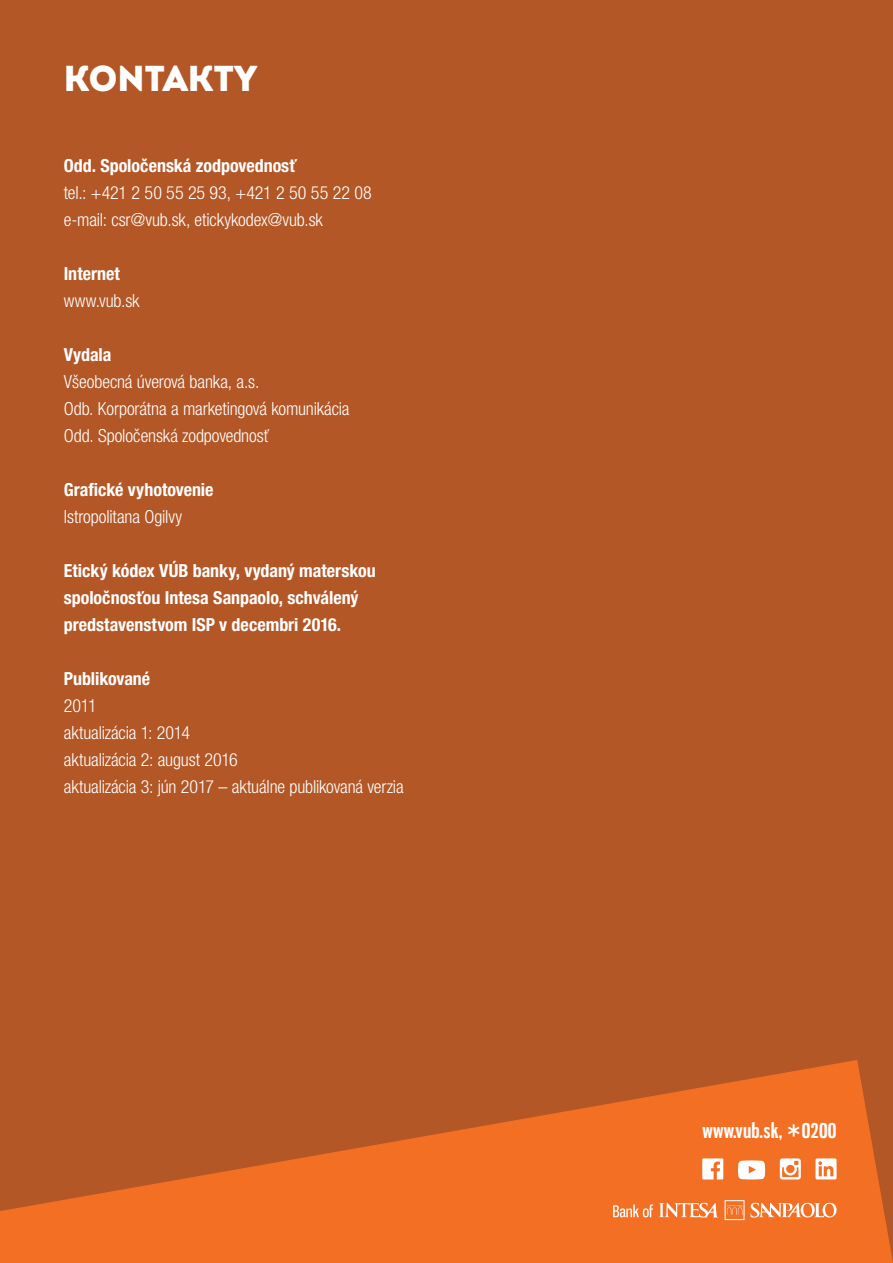
<style>
.page{position:relative;width:893px;height:1263px;background:#b35726}
.page>*{position:absolute;margin:0;border:0;box-sizing:border-box;transform-origin:0 0}
.t1{font:900 36px "Intro";color:#fff}
.t2{font:700 19.95px "Gnuolane Rg";letter-spacing:.015em;color:#fff}
.t3{font:300 condensed 18px/27px "Helvetica Neue LT Pro";letter-spacing:-.01em;color:#fff}
.t4{font:700 condensed 18px/27px "Helvetica Neue LT Pro";color:#fff}
.s1{font-family:"Source Sans Pro";font-weight:400;font-size:24px}
</style>
<div class="page">
<svg style="left:0;top:1060px;width:893px;height:203px;fill:#f36f23"></svg>
<svg style="left:702px;top:1158px;width:21px;height:21px"></svg>
<svg style="left:815px;top:1158px;width:21px;height:21px"></svg>
<svg style="left:738px;top:1160px;width:27px;height:19px"></svg>
<svg style="left:780px;top:1158px;width:21px;height:21px"></svg>
<svg style="left:613px;top:1204px;width:40px;height:13px"></svg>
<svg style="left:750px;top:1203px;width:86px;height:14px"></svg>
<svg style="left:659px;top:1202px;width:59px;height:15px"></svg>
<svg style="left:725px;top:1200px;width:19px;height:20px"></svg>
<h1 class="t1" style="left:64px;top:54px;width:195px">KONTAKTY</h1>
<p class="t4" style="left:64px;top:152px;width:235px">Odd. Spoločenská zodpovednosť</p>
<p class="t3" style="left:64px;top:179px;width:309px">tel.: +421 2 50 55 25 93, +421 2 50 55 22 08 e-mail: csr@vub.sk, etickykodex@vub.sk</p>
<p class="t4" style="left:64px;top:260px;width:58px">Internet</p>
<p class="t3" style="left:64px;top:287px;width:77px">www.vub.sk</p>
<p class="t4" style="left:64px;top:341px;width:49px">Vydala</p>
<p class="t3" style="left:64px;top:368px;width:287px">Všeobecná úverová banka, a.s.<br>Odb. Korporátna a marketingová komunikácia<br>Odd. Spoločenská zodpovednosť</p>
<p class="t4" style="left:64px;top:476px;width:151px">Grafické vyhotovenie</p>
<p class="t3" style="left:64px;top:503px;width:120px">Istropolitana Ogilvy</p>
<p class="t4" style="left:64px;top:557px;width:313px">Etický kódex VÚB banky, vydaný materskou spoločnosťou Intesa Sanpaolo, schválený predstavenstvom ISP v decembri 2016.</p>
<p class="t4" style="left:64px;top:665px;width:88px">Publikované</p>
<p class="t3" style="left:64px;top:692px;width:341px">2011<br>aktualizácia 1: 2014<br>aktualizácia 2: august 2016<br>aktualizácia 3: jún 2017 – aktuálne publikovaná verzia</p>
<p class="t2" style="left:702px;top:1118px;width:136px">www.vub.sk, <span class="s1">*</span>0200</p>
</div>
